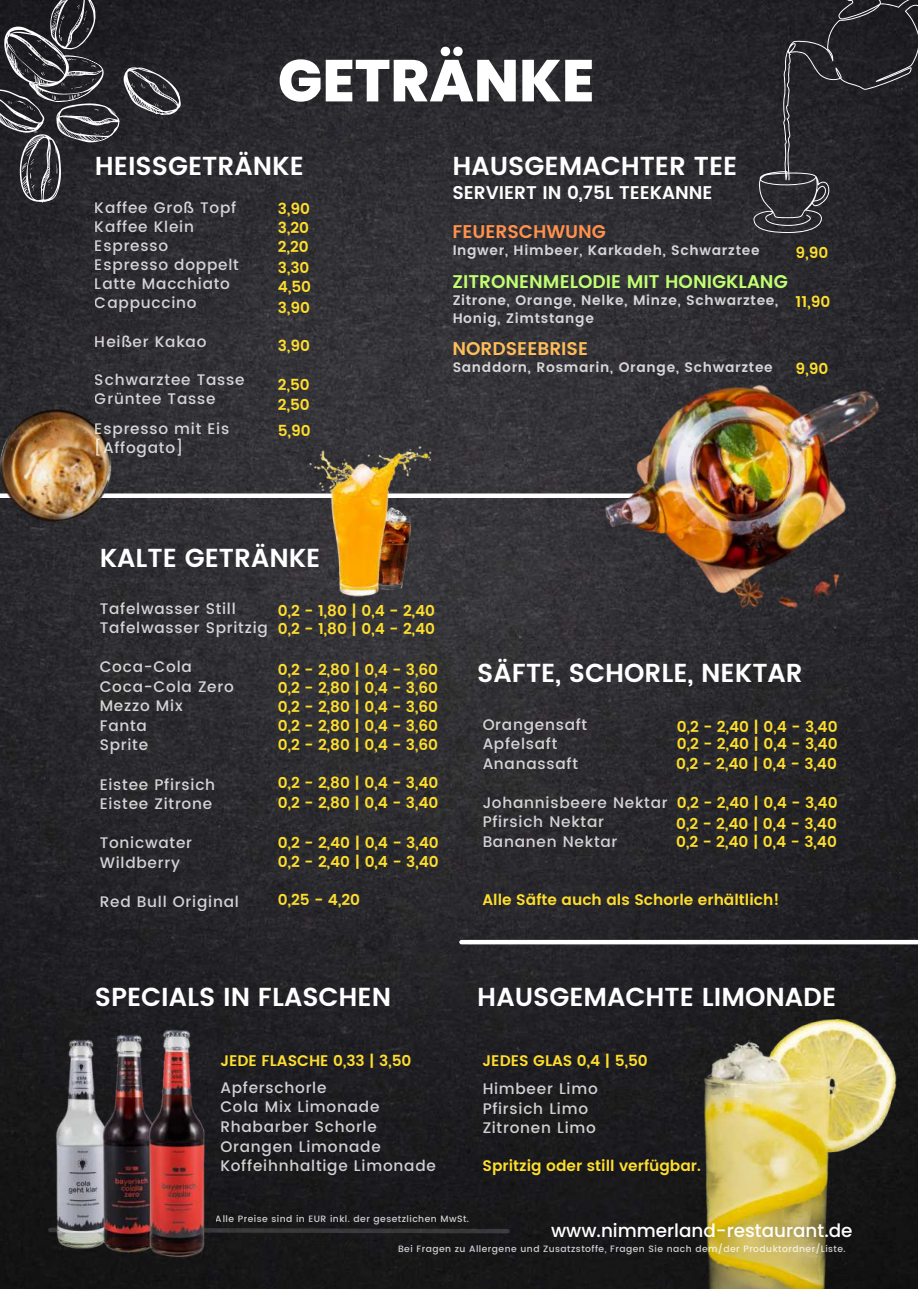
<style>
.page{position:relative;width:918px;height:1289px;background:#fff}
.page>*{position:absolute;margin:0;border:0;box-sizing:border-box;transform-origin:0 0}
.t1{font:800 58.95px "Poppins";color:#fff}
.t2{font:600 25.95px "Poppins";color:#fff}
.t3{font:500 18.3px "Poppins";color:#fff}
.t4{font:600 18.3px "Poppins";color:#c1ff72}
.t5{font:600 18.3px "Poppins";color:#fff}
.t6{font:600 18.3px "Poppins";color:#ff914d}
.t7{font:600 18.3px "Poppins";color:#ffbd59}
.t8{font:500 15.3px/19.5px "Poppins";letter-spacing:.05em;color:#fff}
.t9{font:600 15.3px/18.8px "Poppins";color:#fede2d}
.t10{font:600 13.8px/18.3px "Poppins";letter-spacing:.05em;color:#fff}
.t11{font:500 9.15px "Poppins";letter-spacing:.05em;color:#fff}
</style>
<div class="page">
<img style="left:0;top:0;width:918px;height:1288px">
<img style="left:658px;top:1018px;width:260px;height:270px">
<svg style="left:221px;top:1227px;width:289px;height:6px;background:#303031"></svg>
<div style="left:0;top:493px;width:688px;height:5px;background:#fff"></div>
<div style="left:461px;top:939px;width:457px;height:5px;background:#fff"></div>
<img style="left:525px;top:294px;width:393px;height:368px">
<img style="left:37px;top:1027px;width:184px;height:236px">
<img style="left:266px;top:415px;width:201px;height:200px">
<svg style="left:753px;top:0;width:165px;height:233px;background:#2a292e"></svg>
<svg style="left:0;top:0;width:181px;height:203px;background:#3a393d"></svg>
<img style="left:0;top:340px;width:152px;height:221px">
<h1 class="t1" style="left:278px;top:47px;width:318px">GETRÄNKE</h1>
<h2 class="t2" style="left:95px;top:147px;width:211px">HEISSGETRÄNKE</h2>
<h2 class="t2" style="left:452px;top:147px;width:287px">HAUSGEMACHTER TEE</h2>
<p class="t8" style="left:95px;top:198px;width:146px">Kaffee Groß Topf<br>Kaffee Klein<br>Espresso<br>Espresso doppelt<br>Latte Macchiato<br>Cappuccino</p>
<p class="t8" style="left:95px;top:332px;width:113px">Heißer Kakao</p>
<p class="t8" style="left:95px;top:370px;width:151px">Schwarztee Tasse<br>Grüntee Tasse</p>
<p class="t8" style="left:95px;top:419px;width:136px">Espresso mit Eis [Affogato]</p>
<p class="t9" style="left:278px;top:200px;width:34px">3,90</p>
<p class="t9" style="left:278px;top:219px;width:33px">3,20<br>2,20</p>
<p class="t9" style="left:278px;top:259px;width:35px">3,30<br>4,50</p>
<p class="t9" style="left:278px;top:298px;width:34px">3,90</p>
<p class="t9" style="left:278px;top:336px;width:34px">3,90</p>
<p class="t9" style="left:278px;top:375px;width:33px;line-height:20px">2,50<br>2,50</p>
<p class="t9" style="left:278px;top:422px;width:34px">5,90</p>
<p class="t5" style="left:452px;top:178px;width:262px">SERVIERT IN 0,75L TEEKANNE</p>
<p class="t6" style="left:452px;top:218px;width:155px">FEUERSCHWUNG</p>
<p class="t4" style="left:452px;top:268px;width:337px">ZITRONENMELODIE MIT HONIGKLANG</p>
<p class="t10" style="left:452px;top:241px;width:309px">Ingwer, Himbeer, Karkadeh, Schwarztee</p>
<p class="t10" style="left:452px;top:291px;width:327px">Zitrone, Orange, Nelke, Minze, Schwarztee,<br>Honig, Zimtstange</p>
<p class="t10" style="left:452px;top:358px;width:322px">Sanddorn, Rosmarin, Orange, Schwarztee</p>
<p class="t7" style="left:452px;top:335px;width:137px">NORDSEEBRISE</p>
<p class="t9" style="left:796px;top:244px;width:34px">9,90</p>
<p class="t9" style="left:796px;top:293px;width:36px">11,90</p>
<p class="t9" style="left:796px;top:360px;width:34px">9,90</p>
<h2 class="t2" style="left:100px;top:538px;width:222px">KALTE GETRÄNKE</h2>
<p class="t8" style="left:100px;top:599px;width:170px">Tafelwasser Still<br>Tafelwasser Spritzig</p>
<p class="t8" style="left:100px;top:657px;width:136px">Coca-Cola<br>Coca-Cola Zero<br>Mezzo Mix<br>Fanta<br>Sprite</p>
<p class="t8" style="left:100px;top:774px;width:117px">Eistee Pfirsich<br>Eistee Zitrone</p>
<p class="t8" style="left:100px;top:833px;width:94px">Tonicwater<br>Wildberry</p>
<p class="t8" style="left:100px;top:891px;width:141px">Red Bull Original</p>
<p class="t9" style="left:278px;top:601px;width:159px">0,2 - 1,80 | 0,4 - 2,40</p>
<p class="t9" style="left:278px;top:619px;width:159px">0,2 - 1,80 | 0,4 - 2,40</p>
<p class="t9" style="left:278px;top:661px;width:162px;line-height:17.5px">0,2 - 2,80 | 0,4 - 3,60<br>0,2 - 2,80 | 0,4 - 3,60</p>
<p class="t9" style="left:278px;top:698px;width:162px;text-align:justify">0,2 - 2,80 | 0,4 - 3,60<br>0,2 - 2,80 | 0,4 - 3,60<br>0,2 - 2,80 | 0,4 - 3,60</p>
<p class="t9" style="left:278px;top:773px;width:162px;line-height:20px">0,2 - 2,80 | 0,4 - 3,40<br>0,2 - 2,80 | 0,4 - 3,40</p>
<p class="t9" style="left:278px;top:834px;width:162px">0,2 - 2,40 | 0,4 - 3,40<br>0,2 - 2,40 | 0,4 - 3,40</p>
<p class="t9" style="left:278px;top:891px;width:84px">0,25 - 4,20</p>
<h2 class="t2" style="left:477px;top:653px;width:327px">SÄFTE, SCHORLE, NEKTAR</h2>
<p class="t8" style="left:482px;top:714px;width:106px">Orangensaft<br>Apfelsaft<br>Ananassaft</p>
<p class="t8" style="left:482px;top:792px;width:187px">Johannisbeere Nektar<br>Pfirsich Nektar<br>Bananen Nektar</p>
<p class="t9" style="left:677px;top:718px;width:162px;line-height:17.5px">0,2 - 2,40 | 0,4 - 3,40<br>0,2 - 2,40 | 0,4 - 3,40</p>
<p class="t9" style="left:676px;top:755px;width:162px">0,2 - 2,40 | 0,4 - 3,40</p>
<p class="t9" style="left:676px;top:792px;width:163px;line-height:20.5px">0,2 - 2,40 | 0,4 - 3,40<br>0,2 - 2,40 | 0,4 - 3,40</p>
<p class="t9" style="left:676px;top:833px;width:162px">0,2 - 2,40 | 0,4 - 3,40</p>
<p class="t9" style="left:482px;top:891px;width:299px">Alle Säfte auch als Schorle erhältlich!</p>
<h2 class="t2" style="left:95px;top:977px;width:298px">SPECIALS IN FLASCHEN</h2>
<h2 class="t2" style="left:477px;top:977px;width:360px">HAUSGEMACHTE LIMONADE</h2>
<p class="t9" style="left:220px;top:1051px;width:193px">JEDE FLASCHE 0,33 | 3,50</p>
<p class="t9" style="left:482px;top:1051px;width:167px">JEDES GLAS 0,4 | 5,50</p>
<p class="t8" style="left:220px;top:1077px;width:217px">Apferschorle<br>Cola Mix Limonade<br>Rhabarber Schorle<br>Orangen Limonade<br>Koffeihnhaltige Limonade</p>
<p class="t8" style="left:482px;top:1079px;width:117px">Himbeer Limo<br>Pfirsich Limo<br>Zitronen Limo</p>
<p class="t9" style="left:482px;top:1156px;width:220px">Spritzig oder still verfügbar.</p>
<p class="t11" style="left:216px;top:1211px;width:255px">Alle Preise sind in EUR inkl. der gesetzlichen MwSt.</p>
<p class="t3" style="left:551px;top:1219px;width:303px">www.nimmerland-restaurant.de</p>
<p class="t11" style="left:398px;top:1242px;width:449px">Bei Fragen zu Allergene und Zusatzstoffe, Fragen Sie nach dem/der Produktordner/Liste.</p>
</div>
